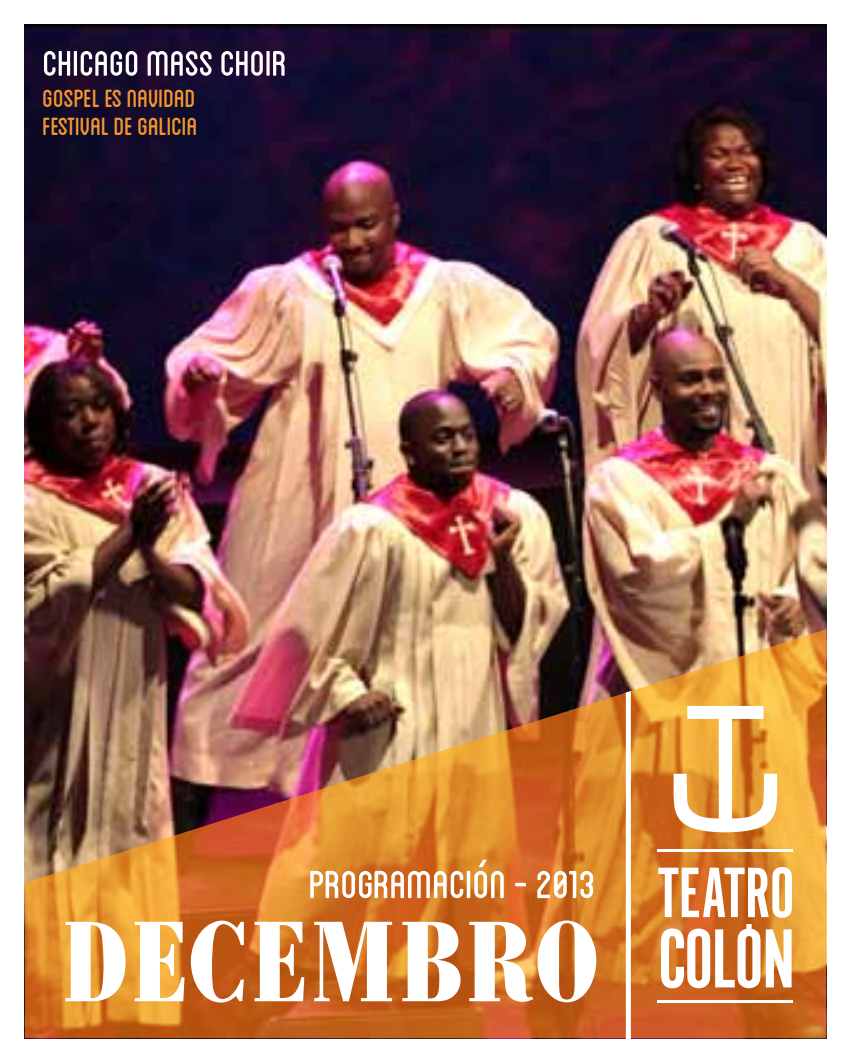
<style>
.page{position:relative;width:851px;height:1063px;background:#fff}
.page>*{position:absolute;margin:0;border:0;box-sizing:border-box;transform-origin:0 0}
.t1{font:700 condensed 112.5px "Bodoni BE";letter-spacing:.03em;color:#fff}
.t2{font:55px "Blanch Caps";letter-spacing:-.01em;color:#fff}
.t3{font:50px "Blanch Caps";letter-spacing:-.01em;color:#fff}
.t4{font:35px/27.5px "Blanch Caps";letter-spacing:-.01em;color:#f3972e}
</style>
<div class="page">
<img style="left:25px;top:25px;width:801px;height:604px">
<img style="left:25px;top:629px;width:801px;height:409px">
<hr style="left:657px;top:849px;width:136px;height:2px;background:#fff">
<hr style="left:657px;top:1001px;width:136px;height:2px;background:#fff">
<svg style="left:658px;top:867px;width:133px;height:51px"></svg>
<svg style="left:673px;top:706px;width:104px;height:126px"></svg>
<svg style="left:660px;top:924px;width:131px;height:64px"></svg>
<svg style="left:625px;top:691px;width:5px;height:348px"></svg>
<h3 class="t3" style="left:43px;top:41px;width:246px">CHICAGO MASS CHOIR</h3>
<p class="t4" style="left:43px;top:83px;width:157px">GOSPEL ES NAVIDAD<br>FESTIVAL DE GALICIA</p>
<h2 class="t2" style="left:308px;top:860px;width:289px">programación - 2013</h2>
<h1 class="t1" style="left:63px;top:898px;width:537px">DECEMBRO</h1>
</div>
